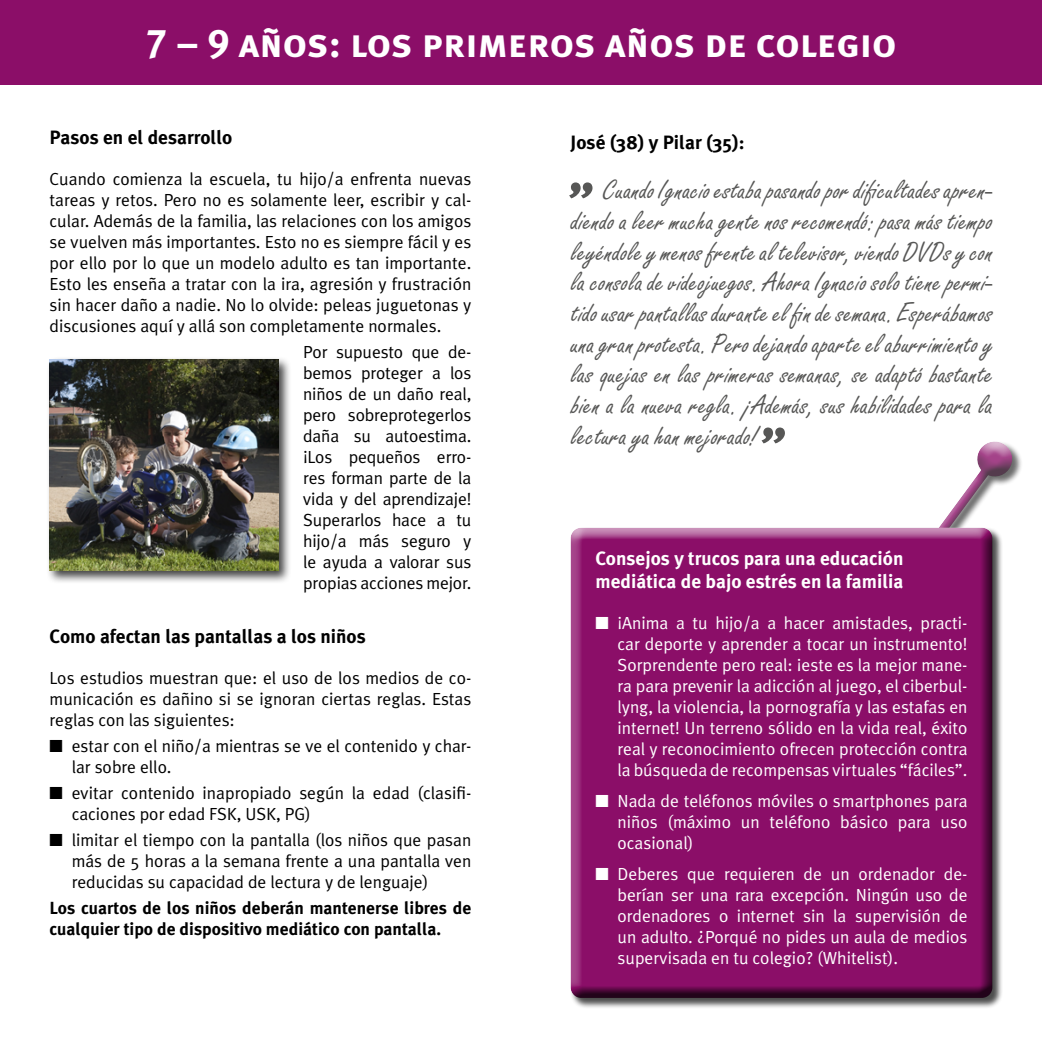
<style>
.page{position:relative;width:1042px;height:1042px;background:#fff}
.page>*{position:absolute;margin:0;border:0;box-sizing:border-box;transform-origin:0 0}
.t1{font:40.25px "Meta Plus Bold Caps";color:#fff}
.t2{font:28px/30.6px "Freestyle Script";letter-spacing:.01em;color:#575756;text-align:justify}
.t3{font:700 19.25px "Meta Plus";color:#000}
.t4{font:700 19.25px/23.1px "Meta Plus";color:#fff}
.t5{font:17.5px/21px "Meta Plus Normal";color:#000;text-align:justify}
.t6{font:17.5px/21px "Meta Plus Normal";color:#fff;text-align:justify}
.t7{font:700 17.5px/21px "Meta Plus";color:#000}
</style>
<div class="page">
<div style="left:0;top:0;width:521px;height:84px;background:#8b0e68"></div>
<div style="left:47px;top:357px;width:245px;height:227px;background:#000;opacity:.75"></div>
<img style="left:50px;top:360px;width:228px;height:210px">
<div style="left:521px;top:0;width:521px;height:84px;background:#8b0e68"></div>
<hr style="left:1041px;top:0;width:1px;height:84px;background:#32296a">
<svg style="left:940px;top:441px;width:81px;height:85px"></svg>
<div style="left:570px;top:527px;width:433px;height:482px;background:#000;opacity:.7"></div>
<div style="left:569px;top:529px;width:425px;height:470px;background:#000;opacity:.75"></div>
<p class="t1" style="left:145px;top:20px;width:753px">7 – 9 años: los primeros años de colegio</p>
<p class="t3" style="left:50px;top:126px;width:184px">Pasos en el desarrollo</p>
<p class="t5" style="left:50px;top:168px;width:423px">Cuando comienza la escuela, tu hijo/a enfrenta nuevas tareas y retos. Pero no es solamente leer, escribir y cal&shy;cular. Además de la familia, las relaciones con los amigos se vuelven más importantes. Esto no es siempre fácil y es por ello por lo que un modelo adulto es tan importante.<br>Esto les enseña a tratar con la ira, agresión y frustración sin hacer daño a nadie. No lo olvide: peleas juguetonas y discusiones aquí y allá son completamente normales.</p>
<p class="t5" style="left:303px;top:341px;width:170px">Por supuesto que de&shy;bemos proteger a los niños de un daño real, pero sobreprotegerlos daña su autoestima. ¡Los pequeños erro&shy;res forman parte de la vida y del aprendizaje!<br>Superarlos hace a tu hijo/a más seguro y le ayuda a valorar sus propias acciones mejor.</p>
<p class="t3" style="left:50px;top:625px;width:318px">Como afectan las pantallas a los niños</p>
<p class="t5" style="left:50px;top:667px;width:423px">Los estudios muestran que: el uso de los medios de co&shy;municación es dañino si se ignoran ciertas reglas. Estas reglas con las siguientes:</p>
<p class="t5" style="left:72px;top:735px;width:401px;text-indent:-22px">■ estar con el niño/a mientras se ve el contenido y char&shy;lar sobre ello.</p>
<p class="t5" style="left:72px;top:782px;width:401px;text-indent:-22px">■ evitar contenido inapropiado según la edad (clasifi&shy;caciones por edad FSK, USK, PG)</p>
<p class="t5" style="left:72px;top:829px;width:401px;text-indent:-22px">■ limitar el tiempo con la pantalla (los niños que pasan más de 5 horas a la semana frente a una pantalla ven reducidas su capacidad de lectura y de lenguaje)</p>
<p class="t7" style="left:50px;top:897px;width:423px">Los cuartos de los niños deberán mantenerse libres de cualquier tipo de dispositivo mediático con pantalla.</p>
<p class="t3" style="left:570px;top:131px;width:175px">José (38) y Pilar (35):</p>
<p class="t2" style="left:570px;top:175px;width:423px"><sup>„</sup> Cuando Ignacio estaba pasando por dificultades apren&shy;diendo a leer mucha gente nos recomendó: pasa más tiempo leyéndole y menos frente al televisor, viendo DVDs y con la consola de videojuegos. Ahora Ignacio solo tiene permi&shy;tido usar pantallas durante el fin de semana. Esperábamos una gran protesta. Pero dejando aparte el aburrimiento y las quejas en las primeras semanas, se adaptó bastante bien a la nueva regla. ¡Además, sus habilidades para la lectura ya han mejorado! <sup>„</sup></p>
<p class="t4" style="left:595px;top:547px;width:309px">Consejos y trucos para una educación mediática de bajo estrés en la familia</p>
<p class="t6" style="left:617px;top:612px;width:351px;text-indent:-22px">■ ¡Anima a tu hijo/a a hacer amistades, practi&shy;car deporte y aprender a tocar un instrumento!<br>Sorprendente pero real: ¡este es la mejor mane&shy;ra para prevenir la adicción al juego, el ciberbul&shy;lyng, la violencia, la pornografía y las estafas en internet! Un terreno sólido en la vida real, éxito real y reconocimiento ofrecen protección contra la búsqueda de recompensas virtuales “fáciles”.</p>
<p class="t6" style="left:617px;top:790px;width:351px;text-indent:-22px">■ Nada de teléfonos móviles o smartphones para niños (máximo un teléfono básico para uso ocasional)</p>
<p class="t6" style="left:617px;top:863px;width:351px;text-indent:-22px">■ Deberes que requieren de un ordenador de&shy;berían ser una rara excepción. Ningún uso de ordenadores o internet sin la supervisión de un adulto. ¿Porqué no pides un aula de medios supervisada en tu colegio? (Whitelist).</p>
</div>
